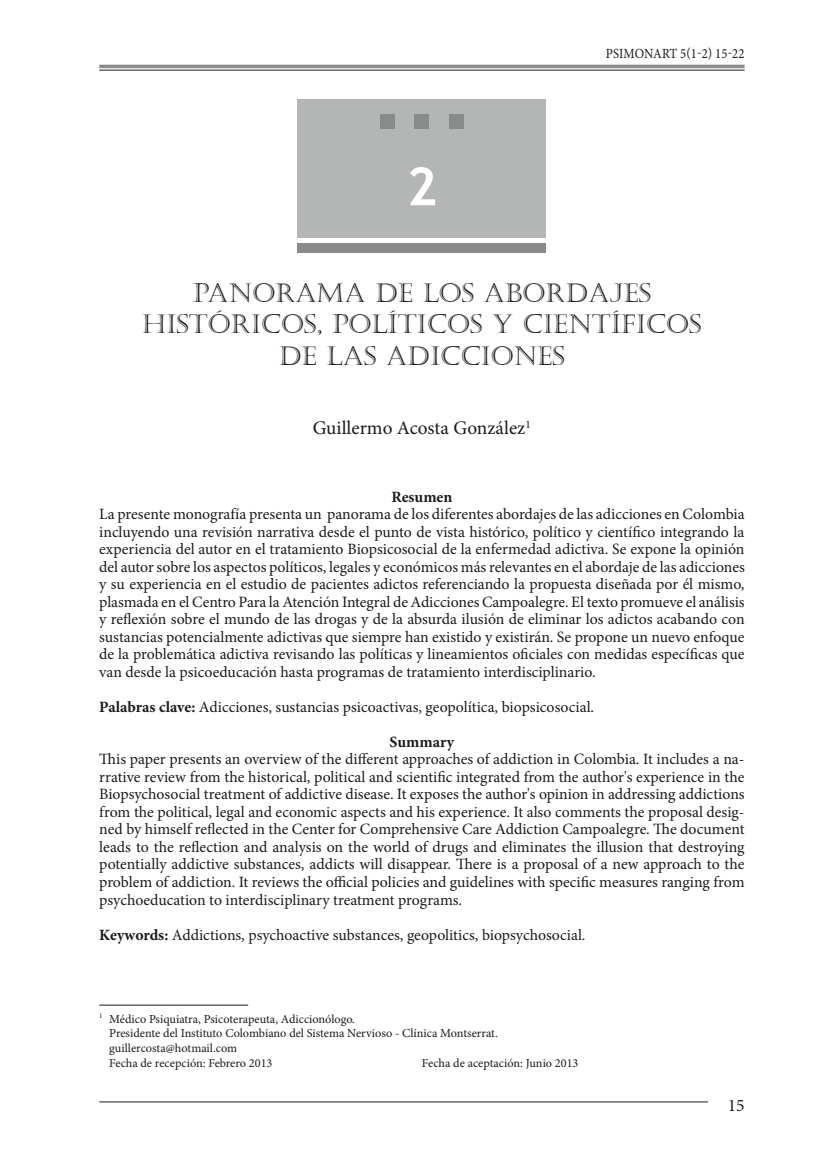
<style>
.page{position:relative;width:819px;height:1166px;background:#fff}
.page>*{position:absolute;margin:0;border:0;box-sizing:border-box;transform-origin:0 0}
.t1{font:700 52.5px "Trebuchet MS";color:#fff}
.t2{font:26.25px/31.5px "Castellar";color:#1a1a1a;text-align:center}
.t3{font:19.25px "Minion Pro";color:#1a1a1a}
.t4{font:17.5px "Minion Pro";color:#1a1a1a}
.t5{font:15.75px/17.5px "Minion Pro";color:#1a1a1a;text-align:justify}
.t6{font:700 15.75px "Minion Pro";color:#1a1a1a}
.t7{font:14px "Minion Pro";letter-spacing:.005em;color:#1a1a1a;scale:.9 1}
.t8{font:12.25px/14.7px "Minion Pro";color:#1a1a1a}
.s1{font-weight:700}
</style>
<div class="page">
<hr style="left:99px;top:65px;width:645px;height:3px;background:#898b8b">
<hr style="left:99px;top:70px;width:645px;height:1px;background:#1a1a1a">
<hr style="left:99px;top:1101px;width:609px;height:1px;background:#1a1a1a">
<div style="left:298px;top:99px;width:248px;height:139px;background:#b3b6b5"></div>
<div style="left:298px;top:243px;width:248px;height:10px;background:#898b8b"></div>
<div style="left:379px;top:114px;width:15px;height:15px;background:#898b8b"></div>
<div style="left:414px;top:114px;width:15px;height:15px;background:#898b8b"></div>
<div style="left:449px;top:114px;width:15px;height:15px;background:#898b8b"></div>
<hr style="left:99px;top:1004px;width:149px;height:1px;background:#1a1a1a">
<h1 class="t1" style="left:406px;top:156px;width:32px">2</h1>
<p class="t7" style="left:605px;top:44px;width:155px">PSIMONART 5(1-2) 15-22</p>
<h2 class="t2" style="left:142px;top:277px;width:560px">PANORAMA DE LOS AbORDAjES<br>HISTÓRICOS, POLÍTICOS y CIENTÍFICOS<br>DE LAS ADICCIONES</h2>
<p class="t3" style="left:313px;top:415px;width:219px">Guillermo Acosta González<sup>1</sup></p>
<p class="t6" style="left:391px;top:486px;width:62px">Resumen</p>
<p class="t5" style="left:99px;top:506px;width:647px">La presente monografía presenta un panorama de los diferentes abordajes de las adicciones en Colombia incluyendo una revisión narrativa desde el punto de vista histórico, político y científico integrando la experiencia del autor en el tratamiento Biopsicosocial de la enfermedad adictiva. Se expone la opinión del autor sobre los aspectos políticos, legales y económicos más relevantes en el abordaje de las adicciones y su experiencia en el estudio de pacientes adictos referenciando la propuesta diseñada por él mismo, plasmada en el Centro Para la Atención Integral de Adicciones Campoalegre. El texto promueve el análisis y reflexión sobre el mundo de las drogas y de la absurda ilusión de eliminar los adictos acabando con sustancias potencialmente adictivas que siempre han existido y existirán. Se propone un nuevo enfoque de la problemática adictiva revisando las políticas y lineamientos oficiales con medidas específicas que van desde la psicoeducación hasta programas de tratamiento interdisciplinario.</p>
<p class="t5" style="left:99px;top:698px;width:496px"><span class="s1">Palabras clave:</span> Adicciones, sustancias psicoactivas, geopolítica, biopsicosocial.</p>
<p class="t6" style="left:389px;top:731px;width:66px">Summary</p>
<p class="t5" style="left:99px;top:751px;width:646px">This paper presents an overview of the different approaches of addiction in Colombia. It includes a na&shy;rrative review from the historical, political and scientific integrated from the author's experience in the Biopsychosocial treatment of addictive disease. It exposes the author's opinion in addressing addictions from the political, legal and economic aspects and his experience. It also comments the proposal desig&shy;ned by himself reflected in the Center for Comprehensive Care Addiction Campoalegre. The document leads to the reflection and analysis on the world of drugs and eliminates the illusion that destroying potentially addictive substances, addicts will disappear. There is a proposal of a new approach to the problem of addiction. It reviews the official policies and guidelines with specific measures ranging from psychoeducation to interdisciplinary treatment programs.</p>
<p class="t5" style="left:99px;top:926px;width:487px"><span class="s1">Keywords:</span> Addictions, psychoactive substances, geopolitics, biopsychosocial.</p>
<p class="t8" style="left:109px;top:1011px;width:390px;text-indent:-10px"><sup>1</sup> Médico Psiquiatra, Psicoterapeuta, Adiccionólogo.<br>Presidente del Instituto Colombiano del Sistema Nervioso - Clínica Montserrat. guillercosta@hotmail.com<br>Fecha de recepción: Febrero 2013</p>
<p class="t8" style="left:422px;top:1055px;width:158px">Fecha de aceptación: Junio 2013</p>
<p class="t4" style="left:727px;top:1093px;width:18px">15</p>
</div>
